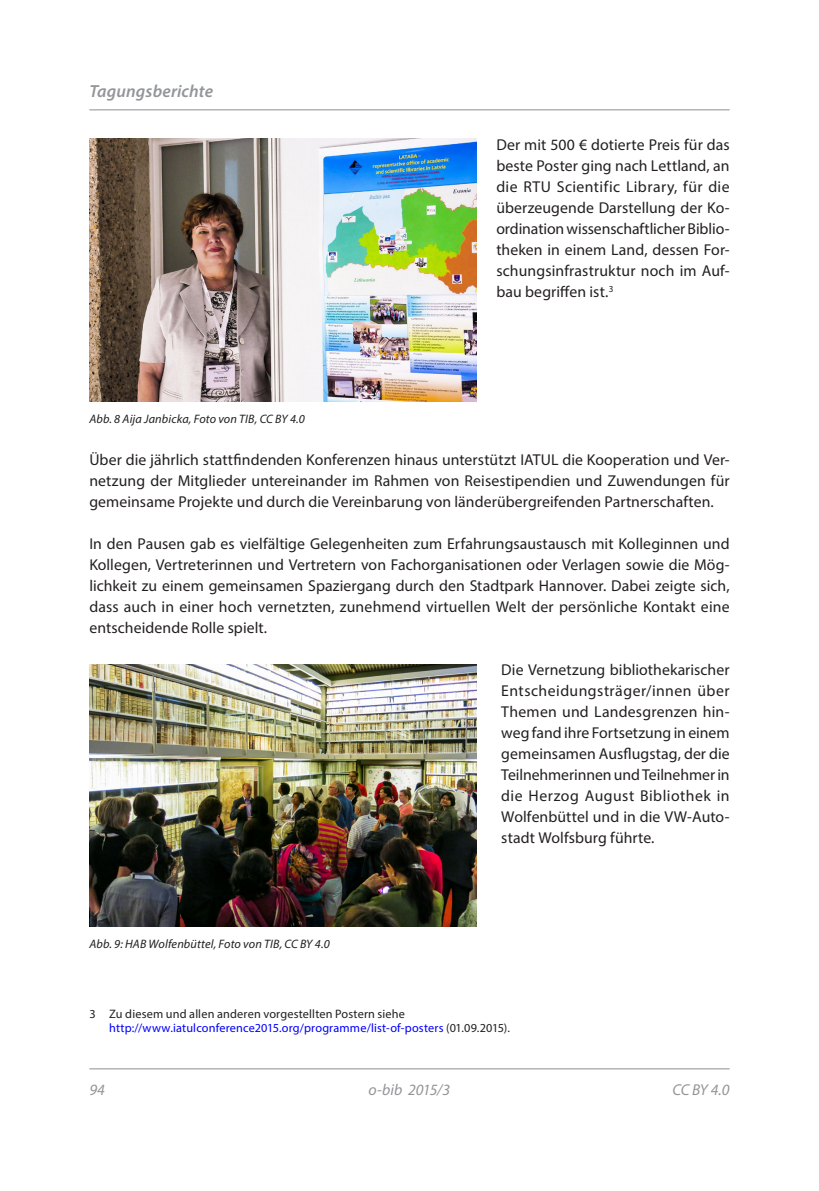
<style>
.page{position:relative;width:819px;height:1191px;background:#fff}
.page>*{position:absolute;margin:0;border:0;box-sizing:border-box;transform-origin:0 0}
.t1{font:italic 600 17.5px "Myriad Pro";letter-spacing:.005em;color:#939598}
.t2{font:15.75px/21px "Myriad Pro";letter-spacing:.005em;color:#231f20;text-align:justify}
.t3{font:italic 15.75px "Myriad Pro";letter-spacing:-.02em;color:#939598}
.t4{font:12.25px/14.7px "Myriad Pro";letter-spacing:.01em;color:#231f20}
.t5{font:italic 12.25px "Myriad Pro";letter-spacing:.01em;color:#231f20}
.s1{color:#00f}
</style>
<div class="page">
<hr style="left:89px;top:109px;width:640px;height:1px;background:#a8a9ad">
<hr style="left:89px;top:1068px;width:640px;height:1px;background:#a8a9ad">
<img style="left:89px;top:665px;width:387px;height:262px">
<img style="left:89px;top:138px;width:387px;height:263px">
<p class="t1" style="left:89px;top:80px;width:125px">Tagungsberichte</p>
<p class="t2" style="left:496px;top:134px;width:235px">Der mit 500 € dotierte Preis für das beste Poster ging nach Lettland, an die RTU Scientific Library, für die überzeugende Darstellung der Ko&shy;ordination wissenschaftlicher Biblio&shy;theken in einem Land, dessen For&shy;schungsinfrastruktur noch im Auf&shy;bau begriffen ist.<sup>3</sup></p>
<p class="t5" style="left:89px;top:411px;width:217px">Abb. 8 Aija Janbicka, Foto von TIB, CC BY 4.0</p>
<p class="t2" style="left:89px;top:449px;width:641px">Über die jährlich stattfindenden Konferenzen hinaus unterstützt IATUL die Kooperation und Ver&shy;netzung der Mitglieder untereinander im Rahmen von Reisestipendien und Zuwendungen für gemeinsame Projekte und durch die Vereinbarung von länderübergreifenden Partnerschaften.</p>
<p class="t2" style="left:89px;top:533px;width:642px">In den Pausen gab es vielfältige Gelegenheiten zum Erfahrungsaustausch mit Kolleginnen und Kollegen, Vertreterinnen und Vertretern von Fachorganisationen oder Verlagen sowie die Mög&shy;lichkeit zu einem gemeinsamen Spaziergang durch den Stadtpark Hannover. Dabei zeigte sich, dass auch in einer hoch vernetzten, zunehmend virtuellen Welt der persönliche Kontakt eine entscheidende Rolle spielt.</p>
<p class="t2" style="left:501px;top:659px;width:230px">Die Vernetzung bibliothekarischer Entscheidungsträger/innen über Themen und Landesgrenzen hin&shy;weg fand ihre Fortsetzung in einem gemeinsamen Ausflugstag, der die Teilnehmerinnen und Teilnehmer in die Herzog August Bibliothek in Wolfenbüttel und in die VW-Auto&shy;stadt Wolfsburg führte.</p>
<p class="t5" style="left:89px;top:936px;width:242px">Abb. 9: HAB Wolfenbüttel, Foto von TIB, CC BY 4.0</p>
<p class="t4" style="left:109px;top:1006px;width:402px;text-indent:-20px">3 Zu diesem und allen anderen vorgestellten Postern siehe <span class="s1">http://www.iatulconference2015.org/programme/list-of-posters</span> (01.09.2015).</p>
<p class="t3" style="left:89px;top:1080px;width:17px">94</p>
<p class="t3" style="left:368px;top:1080px;width:83px">o-bib 2015/3</p>
<p class="t3" style="left:672px;top:1080px;width:58px">CC BY 4.0</p>
</div>
